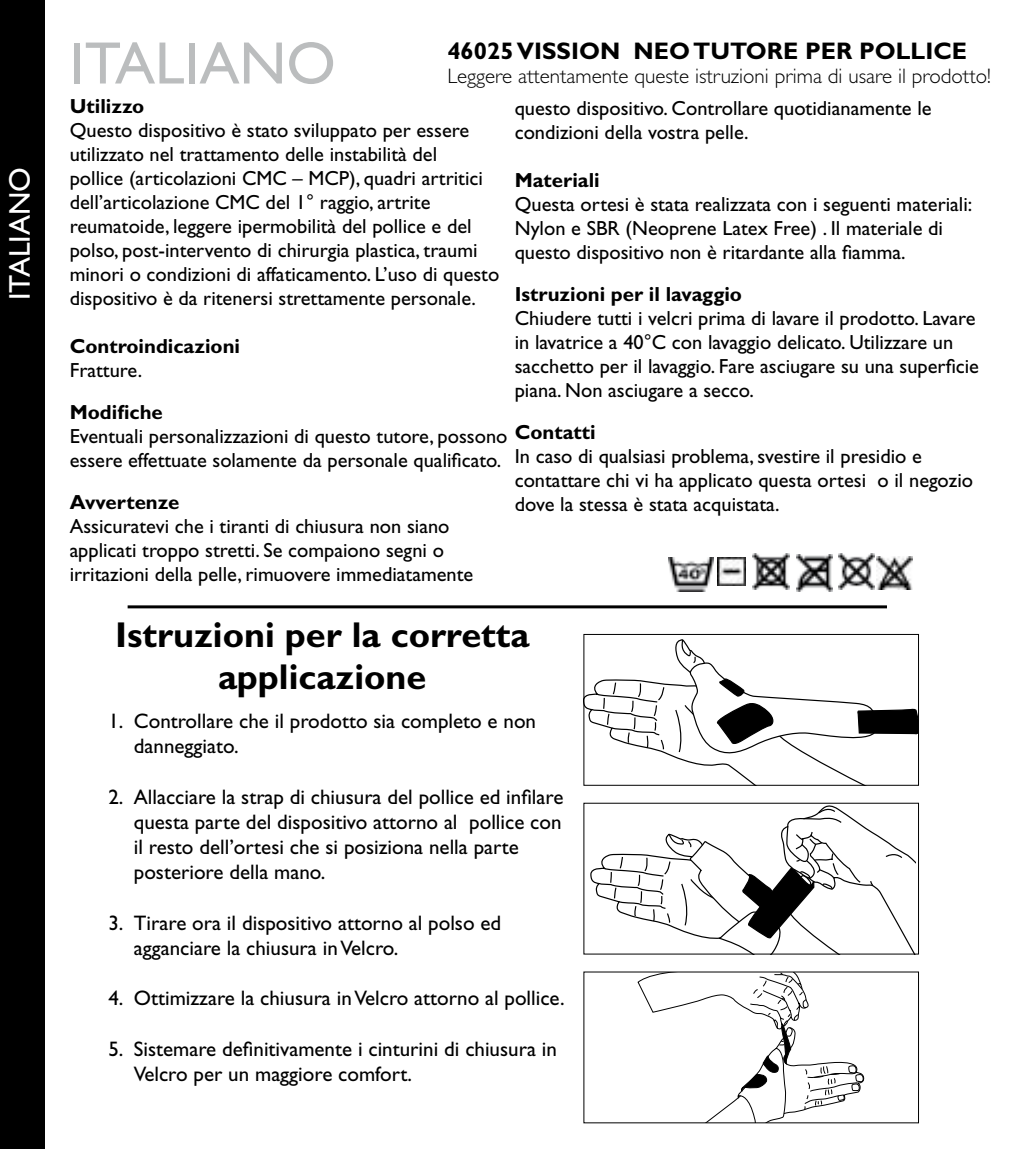
<style>
.page{position:relative;width:1021px;height:1149px;background:#fff}
.page>*{position:absolute;margin:0;border:0;box-sizing:border-box;transform-origin:0 0}
.t1{font:60px "Gill Sans Std";color:#bbbdbe}
.t2{font:700 36px/42px "Gill Sans Std";color:#000;text-align:center}
.t3{font:30px "Gill Sans Std";color:#fff}
.t4{font:700 24px "Gill Sans Std";color:#000}
.t5{font:21px/25.2px "Gill Sans Std";color:#000}
.t6{font:300 21px "Gill Sans Std";color:#000}
.t7{font:20.4px/24px "Gill Sans Std";color:#000}
.t8{font:700 20.4px "Gill Sans Std";color:#000}
</style>
<div class="page">
<hr style="left:128px;top:605px;width:759px;height:3px;background:#000">
<div style="left:0;top:0;width:45px;height:1148px;background:#000"></div>
<img style="left:838px;top:553px;width:36px;height:36px">
<img style="left:796px;top:554px;width:36px;height:37px">
<img style="left:753px;top:553px;width:36px;height:36px">
<img style="left:876px;top:556px;width:36px;height:33px">
<img style="left:717px;top:557px;width:28px;height:28px">
<img style="left:668px;top:557px;width:45px;height:34px">
<svg style="left:585px;top:639px;width:331px;height:144px"></svg>
<div style="left:583px;top:634px;width:335px;height:151px;border:1px solid #000"></div>
<svg style="left:590px;top:805px;width:325px;height:147px"></svg>
<svg style="left:637px;top:973px;width:228px;height:147px"></svg>
<h3 class="t3" style="left:2px;top:300px;width:134px;rotate:-90deg">ITALIANO</h3>
<h1 class="t1" style="left:70px;top:29px;width:267px">ITALIANO</h1>
<p class="t4" style="left:447px;top:36px;width:521px">46025 VISSION NEO TUTORE PER POLLICE</p>
<p class="t6" style="left:447px;top:64px;width:545px">Leggere attentamente queste istruzioni prima di usare il prodotto!</p>
<p class="t8" style="left:70px;top:94px;width:76px">Utilizzo</p>
<p class="t7" style="left:70px;top:118px;width:431px">Questo dispositivo è stato sviluppato per essere utilizzato nel trattamento delle instabilità del<br>pollice (articolazioni CMC – MCP), quadri artritici dell’articolazione CMC del 1° raggio, artrite reumatoide, leggere ipermobilità del pollice e del polso, post-intervento di chirurgia plastica, traumi minori o condizioni di affaticamento. L’uso di questo dispositivo è da ritenersi strettamente personale.</p>
<p class="t8" style="left:70px;top:334px;width:172px">Controindicazioni</p>
<p class="t7" style="left:70px;top:358px;width:74px">Fratture.</p>
<p class="t8" style="left:70px;top:400px;width:95px">Modifiche</p>
<p class="t7" style="left:70px;top:424px;width:439px">Eventuali personalizzazioni di questo tutore, possono essere effettuate solamente da personale qualificato.</p>
<p class="t8" style="left:70px;top:490px;width:111px">Avvertenze</p>
<p class="t7" style="left:70px;top:514px;width:405px">Assicuratevi che i tiranti di chiusura non siano applicati troppo stretti. Se compaiono segni o irritazioni della pelle, rimuovere immediatamente</p>
<p class="t7" style="left:514px;top:96px;width:418px">questo dispositivo. Controllare quotidianamente le condizioni della vostra pelle.</p>
<p class="t8" style="left:514px;top:168px;width:86px">Materiali</p>
<p class="t7" style="left:514px;top:192px;width:459px">Questa ortesi è stata realizzata con i seguenti materiali:<br>Nylon e SBR (Neoprene Latex Free) . Il materiale di questo dispositivo non è ritardante alla fiamma.</p>
<p class="t8" style="left:514px;top:282px;width:229px">Istruzioni per il lavaggio</p>
<p class="t7" style="left:514px;top:306px;width:466px">Chiudere tutti i velcri prima di lavare il prodotto. Lavare in lavatrice a 40°C con lavaggio delicato. Utilizzare un sacchetto per il lavaggio. Fare asciugare su una superficie piana. Non asciugare a secco.</p>
<p class="t8" style="left:514px;top:420px;width:82px">Contatti</p>
<p class="t7" style="left:514px;top:444px;width:460px">In caso di qualsiasi problema, svestire il presidio e contattare chi vi ha applicato questa ortesi o il negozio dove la stessa è stata acquistata.</p>
<h2 class="t2" style="left:115px;top:613px;width:416px">Istruzioni per la corretta applicazione</h2>
<p class="t5" style="left:134px;top:708px;width:404px;text-indent:-26px">1. Controllare che il prodotto sia completo e non danneggiato.</p>
<p class="t5" style="left:134px;top:783px;width:431px;text-indent:-26px">2. Allacciare la strap di chiusura del pollice ed infilare questa parte del dispositivo attorno al pollice con il resto dell’ortesi che si posiziona nella parte posteriore della mano.</p>
<p class="t5" style="left:134px;top:909px;width:369px;text-indent:-26px">3. Tirare ora il dispositivo attorno al polso ed agganciare la chiusura in Velcro.</p>
<p class="t5" style="left:108px;top:985px;width:458px">4. Ottimizzare la chiusura in Velcro attorno al pollice.</p>
<p class="t5" style="left:134px;top:1035px;width:424px;text-indent:-26px">5. Sistemare definitivamente i cinturini di chiusura in<br>Velcro per un maggiore comfort.</p>
</div>
